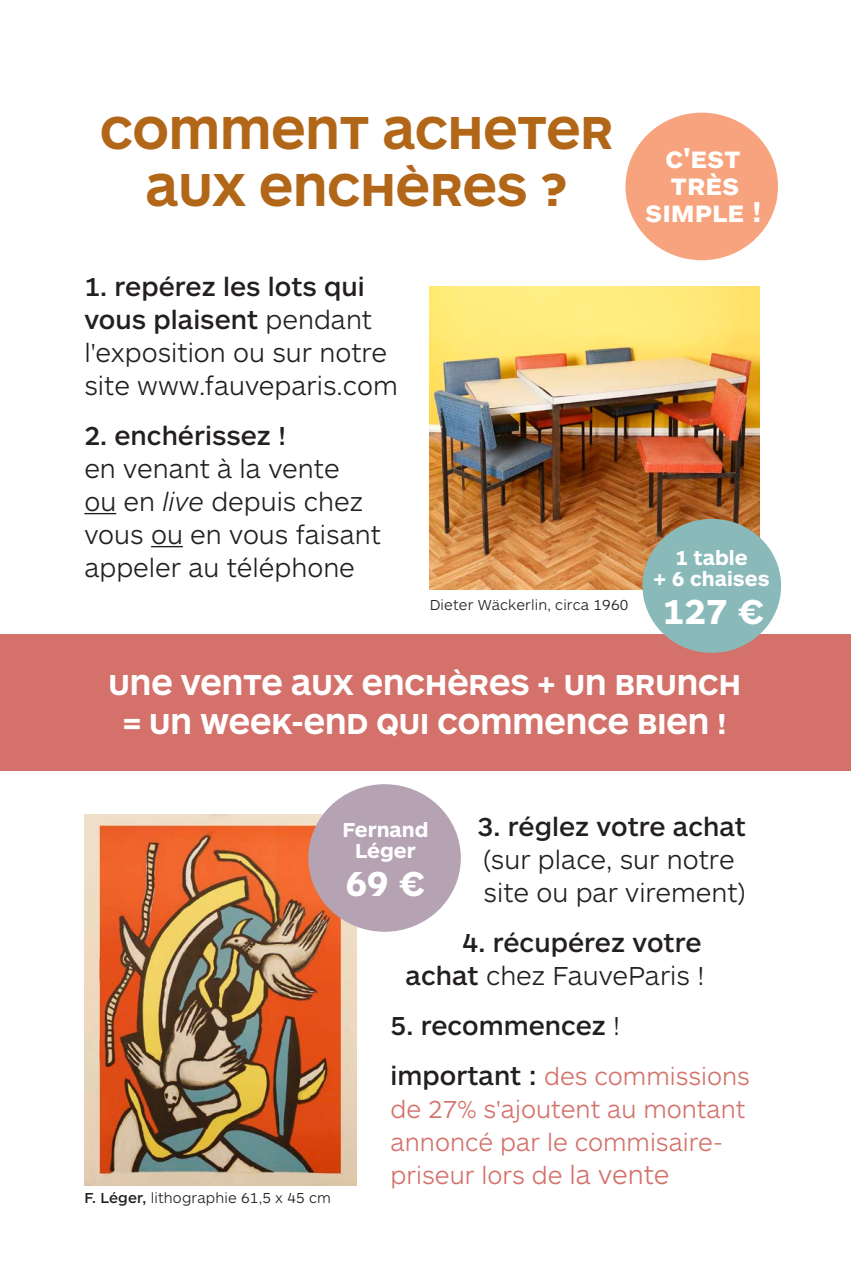
<style>
.page{position:relative;width:851px;height:1276px;background:#fff}
.page>*{position:absolute;margin:0;border:0;box-sizing:border-box;transform-origin:0 0}
.t1{font:700 48px/57.6px "ARS Maquette Pro";color:#b26618;text-align:center}
.t2{font:700 36px "ARS Maquette Pro";color:#fff}
.t3{font:700 30px/27px "ARS Maquette Pro";color:#fff;text-align:center}
.t4{font:300 27px/33px "ARS Maquette Pro";color:#231f20}
.t5{font:500 27px/33px "ARS Maquette Pro";color:#231f20;text-align:right}
.t6{font:300 25.5px/33px "ARS Maquette Pro";color:#d3716a}
.t7{font:700 21px/21px "ARS Maquette Pro";color:#fff;text-align:center}
.t8{font:300 15px "ARS Maquette Pro";letter-spacing:.01em;color:#231f20}
.s1{font-weight:500}
.s2{font-style:italic}
.s3{font-weight:300}
.s4{font-weight:500;font-size:27px;color:#231f20}
.s5{font-size:27px}
</style>
<div class="page">
<img style="left:84px;top:814px;width:272px;height:371px">
<div style="left:0;top:635px;width:850px;height:136px;background:#d3716a"></div>
<div style="left:308px;top:784px;width:153px;height:147px;background:#b5a2b3;border-radius:50%"></div>
<img style="left:429px;top:287px;width:330px;height:302px">
<div style="left:642px;top:519px;width:139px;height:134px;background:#8ab9b9;border-radius:50%"></div>
<div style="left:625px;top:113px;width:152px;height:147px;background:#f7a37d;border-radius:50%"></div>
<hr style="left:84px;top:513px;width:32px;height:1px;background:#231f20">
<hr style="left:151px;top:546px;width:32px;height:1px;background:#231f20">
<h1 class="t1" style="left:100px;top:101px;width:514px">COMMENT ACHETER<br>AUX ENCHÈRES ?</h1>
<p class="t3" style="left:645px;top:143px;width:118px">C'EST<br>TRÈS<br>SIMPLE !</p>
<p class="t4" style="left:84px;top:269px;width:315px"><span class="s1">1. repérez les lots qui vous plaisent</span> pendant l'exposition ou sur notre site www.fauveparis.com</p>
<p class="t5" style="left:84px;top:417px;width:203px">2. enchérissez !</p>
<p class="t4" style="left:84px;top:451px;width:298px">en venant à la vente<br>ou en <span class="s2">live</span> depuis chez vous ou en vous faisant appeler au téléphone</p>
<p class="t8" style="left:429px;top:595px;width:200px">Dieter Wäckerlin, circa 1960</p>
<p class="t7" style="left:653px;top:546px;width:117px">1 TABLE<br>+ 6 CHAISES</p>
<h2 class="t2" style="left:662px;top:588px;width:103px">127 €</h2>
<p class="t3" style="left:108px;top:664px;width:634px;line-height:39px">UNE VENTE AUX ENCHÈRES + UN BRUNCH = UN WEEK-END QUI COMMENCE BIEN !</p>
<p class="t8" style="left:84px;top:1187px;width:248px"><span class="s1">F. Léger,</span> lithographie 61,5 x 45 cm</p>
<p class="t5" style="left:477px;top:809px;width:270px">3. réglez votre achat</p>
<p class="t4" style="left:483px;top:842px;width:263px">(sur place, sur notre site ou par virement)</p>
<p class="t5" style="left:405px;top:925px;width:300px">4. récupérez votre achat <span class="s3">chez FauveParis !</span></p>
<p class="t5" style="left:390px;top:1008px;width:231px">5. recommencez <span class="s3">!</span></p>
<p class="t6" style="left:390px;top:1058px;width:361px"><span class="s4">important :</span> des commissions de 27% s'ajoutent au montant annoncé par le commisaire&shy;priseur lors de <span class="s5">la vente</span></p>
<p class="t7" style="left:342px;top:818px;width:88px">FERNAND<br>LÉGER</p>
<h2 class="t2" style="left:345px;top:860px;width:81px">69 €</h2>
</div>
